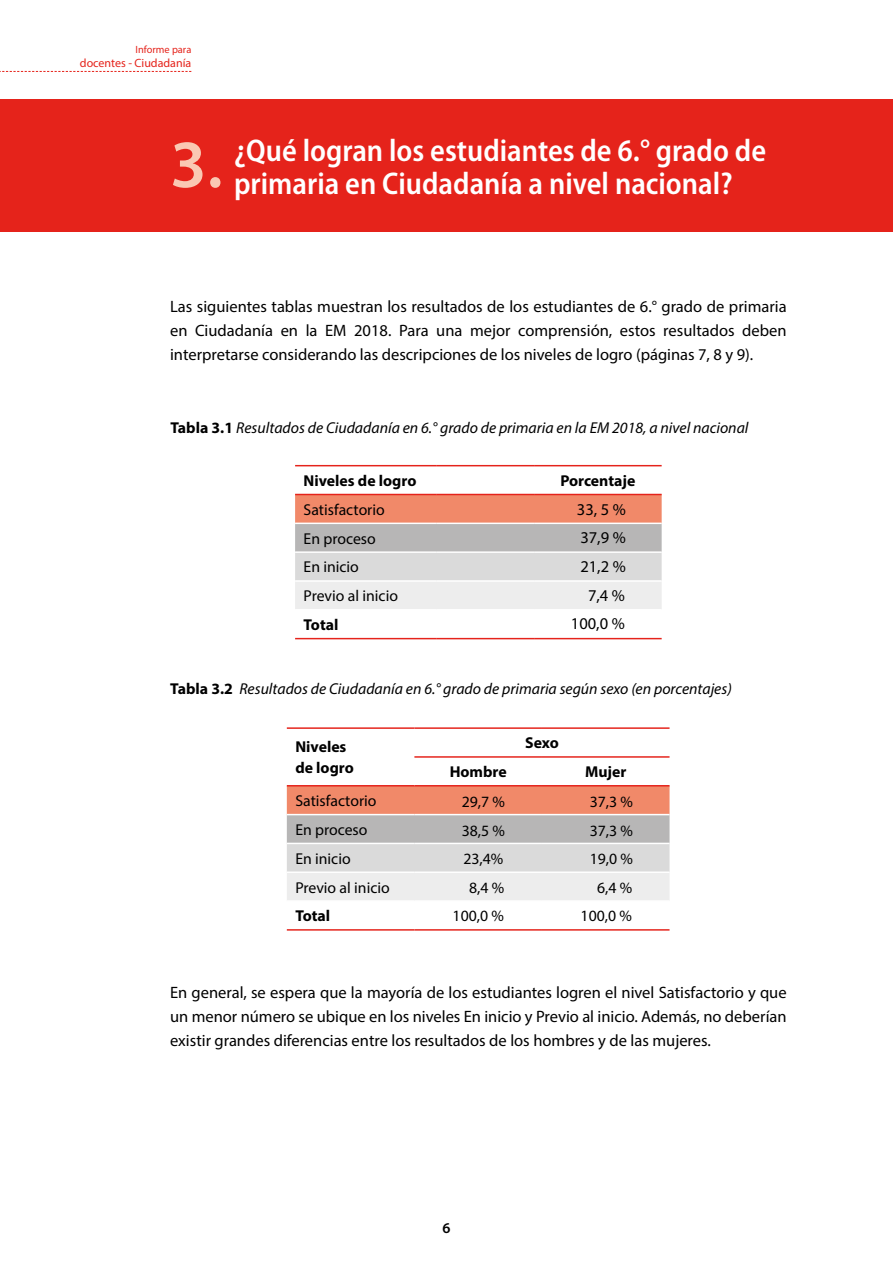
<style>
.page{position:relative;width:893px;height:1263px;background:#fff}
.page>*{position:absolute;margin:0;border:0;box-sizing:border-box;transform-origin:0 0}
.t1{font:600 semi-condensed 31.5px "Myriad Pro";color:#fff}
.t2{font:16.5px/24px "Myriad Pro";color:#000;text-align:justify}
.t3{font:italic 15.75px "Myriad Pro";color:#000}
.t4{font:15.75px/28.7px "Myriad Pro";color:#000}
.t5{font:700 15.75px/21px "Myriad Pro";color:#000}
.t6{font:600 15px "Myriad Pro";color:#000}
.t7{font:12px "Myriad Pro";color:#e5231b}
.t8{font:10.5px "Myriad Pro";color:#e5231b}
.s1{font-weight:700;font-style:normal}
</style>
<div class="page">
<svg style="left:0;top:71px;width:191px;height:1px"></svg>
<div style="left:0;top:100px;width:893px;height:132px;background:#e5231b"></div>
<svg style="left:287px;top:786px;width:382px;height:114px;background:#dcc1b9"></svg>
<hr style="left:287px;top:814px;width:127px;height:1px;background:#fff">
<hr style="left:414px;top:814px;width:128px;height:1px;background:#fff">
<hr style="left:542px;top:814px;width:127px;height:1px;background:#fff">
<hr style="left:287px;top:843px;width:127px;height:1px;background:#fff">
<hr style="left:414px;top:843px;width:128px;height:1px;background:#fff">
<hr style="left:542px;top:843px;width:127px;height:1px;background:#fff">
<hr style="left:287px;top:871px;width:127px;height:2px;background:#fff">
<hr style="left:414px;top:871px;width:128px;height:2px;background:#fff">
<hr style="left:542px;top:871px;width:127px;height:2px;background:#fff">
<hr style="left:287px;top:727px;width:127px;height:2px;background:#e5231b">
<hr style="left:414px;top:727px;width:128px;height:2px;background:#e5231b">
<hr style="left:542px;top:727px;width:127px;height:2px;background:#e5231b">
<hr style="left:414px;top:756px;width:128px;height:2px;background:#e5231b">
<hr style="left:542px;top:756px;width:127px;height:2px;background:#e5231b">
<hr style="left:287px;top:785px;width:127px;height:1px;background:#e5231b">
<hr style="left:414px;top:785px;width:128px;height:1px;background:#e5231b">
<hr style="left:542px;top:785px;width:127px;height:1px;background:#e5231b">
<hr style="left:287px;top:929px;width:127px;height:2px;background:#e5231b">
<hr style="left:414px;top:929px;width:128px;height:2px;background:#e5231b">
<hr style="left:542px;top:929px;width:127px;height:2px;background:#e5231b">
<svg style="left:295px;top:495px;width:367px;height:143px"></svg>
<hr style="left:295px;top:523px;width:141px;height:1px;background:#fff">
<hr style="left:436px;top:523px;width:98px;height:1px;background:#fff">
<hr style="left:534px;top:523px;width:128px;height:1px;background:#fff">
<hr style="left:295px;top:551px;width:141px;height:2px;background:#fff">
<hr style="left:436px;top:551px;width:98px;height:2px;background:#fff">
<hr style="left:534px;top:551px;width:128px;height:2px;background:#fff">
<hr style="left:295px;top:580px;width:141px;height:2px;background:#fff">
<hr style="left:295px;top:609px;width:141px;height:1px;background:#fff">
<hr style="left:436px;top:580px;width:98px;height:2px;background:#fff">
<hr style="left:436px;top:609px;width:98px;height:1px;background:#fff">
<hr style="left:534px;top:580px;width:128px;height:2px;background:#fff">
<hr style="left:534px;top:609px;width:128px;height:1px;background:#fff">
<hr style="left:295px;top:465px;width:141px;height:1px;background:#e5231b">
<hr style="left:436px;top:465px;width:98px;height:1px;background:#e5231b">
<hr style="left:534px;top:465px;width:128px;height:1px;background:#e5231b">
<hr style="left:295px;top:494px;width:141px;height:1px;background:#e5231b">
<hr style="left:436px;top:494px;width:98px;height:1px;background:#e5231b">
<hr style="left:534px;top:494px;width:128px;height:1px;background:#e5231b">
<hr style="left:295px;top:638px;width:141px;height:1px;background:#e5231b">
<hr style="left:436px;top:638px;width:98px;height:1px;background:#e5231b">
<hr style="left:534px;top:638px;width:128px;height:1px;background:#e5231b">
<p class="t8" style="left:136px;top:43px;width:57px">Informe para</p>
<p class="t7" style="left:80px;top:55px;width:113px">docentes - Ciudadanía</p>
<h1 class="t1" style="left:234px;top:131px;width:534px">¿Qué logran los estudiantes de 6.° grado de</h1>
<h1 class="t1" style="left:170px;top:164px;width:564px"><sup>3.</sup> primaria en Ciudadanía a nivel nacional?</h1>
<p class="t2" style="left:170px;top:294px;width:618px">Las siguientes tablas muestran los resultados de los estudiantes de 6.° grado de primaria en Ciudadanía en la EM 2018. Para una mejor comprensión, estos resultados deben interpretarse considerando las descripciones de los niveles de logro (páginas 7, 8 y 9).</p>
<p class="t3" style="left:170px;top:418px;width:580px"><span class="s1">Tabla 3.1</span> Resultados de Ciudadanía en 6.° grado de primaria en la EM 2018, a nivel nacional</p>
<p class="t5" style="left:304px;top:470px;width:114px">Niveles de logro</p>
<p class="t5" style="left:560px;top:470px;width:77px">Porcentaje</p>
<p class="t4" style="left:304px;top:495px;width:96px">Satisfactorio<br>En proceso<br>En inicio<br>Previo al inicio</p>
<p class="t5" style="left:304px;top:614px;width:36px">Total</p>
<p class="t2" style="left:571px;top:495px;width:56px;line-height:28.7px;text-align:right">33, 5 %<br>37,9 %<br>21,2 %<br>7,4 %<br>100,0 %</p>
<p class="t3" style="left:170px;top:679px;width:563px"><span class="s1">Tabla 3.2</span> Resultados de Ciudadanía en 6.° grado de primaria según sexo (en porcentajes)</p>
<p class="t5" style="left:295px;top:736px;width:60px">Niveles de logro</p>
<p class="t5" style="left:525px;top:732px;width:35px">Sexo</p>
<p class="t5" style="left:450px;top:761px;width:59px">Hombre</p>
<p class="t5" style="left:585px;top:761px;width:43px">Mujer</p>
<p class="t4" style="left:295px;top:786px;width:96px">Satisfactorio<br>En proceso<br>En inicio<br>Previo al inicio</p>
<p class="t5" style="left:295px;top:905px;width:36px">Total</p>
<p class="t4" style="left:453px;top:787px;width:54px;text-align:right">29,7 %<br>38,5 %<br>23,4%<br>8,4 %<br>100,0 %</p>
<p class="t4" style="left:581px;top:787px;width:54px;text-align:right">37,3 %<br>37,3 %<br>19,0 %<br>6,4 %<br>100,0 %</p>
<p class="t2" style="left:170px;top:980px;width:618px">En general, se espera que la mayoría de los estudiantes logren el nivel Satisfactorio y que un menor número se ubique en los niveles En inicio y Previo al inicio. Además, no deberían existir grandes diferencias entre los resultados de los hombres y de las mujeres.</p>
<p class="t6" style="left:442px;top:1219px;width:10px">6</p>
</div>
